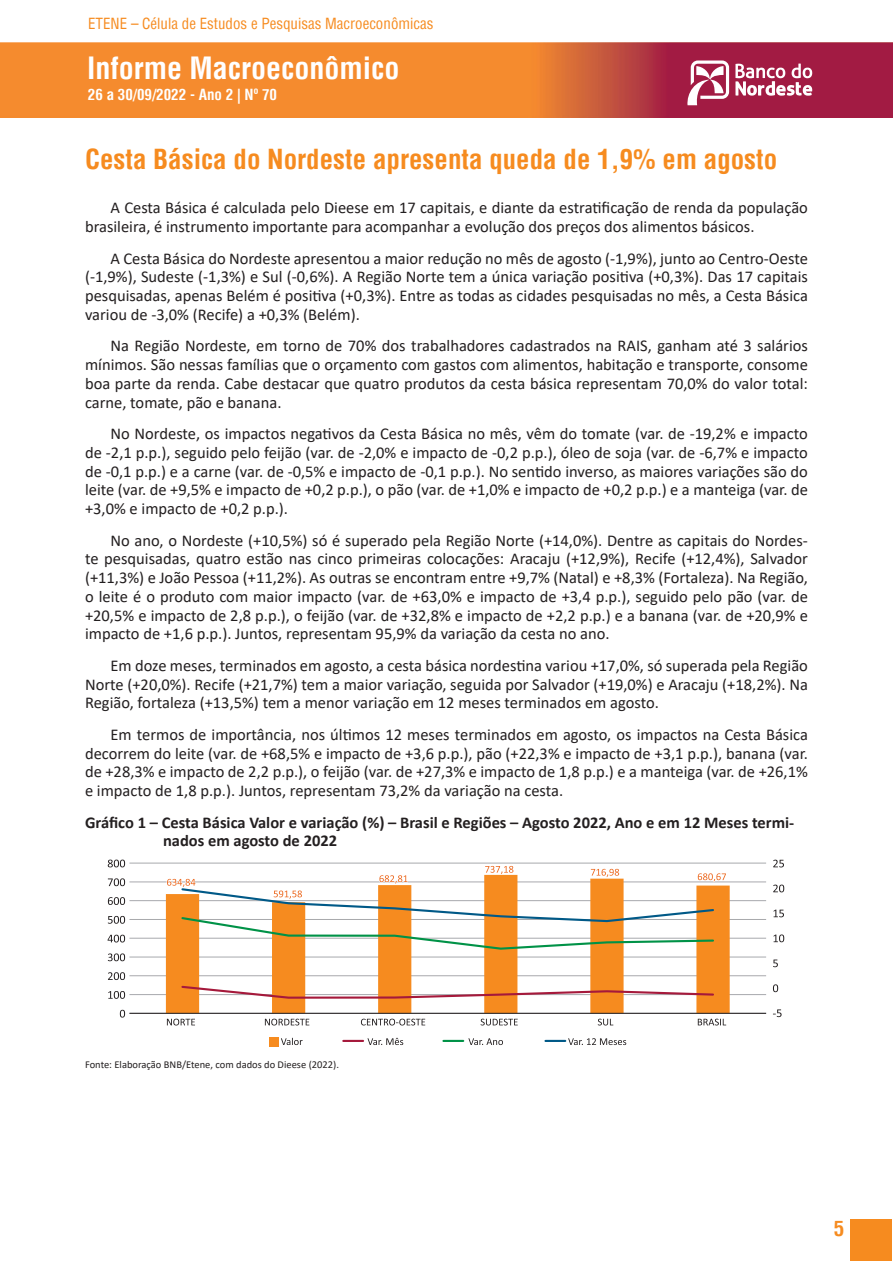
<style>
.page{position:relative;width:893px;height:1263px;background:#fff}
.page>*{position:absolute;margin:0;border:0;box-sizing:border-box;transform-origin:0 0}
.t1{font:700 condensed 30px "Helvetica";color:#fff}
.MS_Tit_1{font:700 condensed 27px "Helvetica";color:#f68b1f}
.t2{font:700 condensed 21px "Helvetica";color:#f68b1f}
.MS_Corpo{font:16.5px/18.8px "Calibri";color:#231f20;text-align:justify}
.MS_Tit_Fig_Tab_Graf{font:700 16.5px/18.8px "Calibri";color:#231f20}
.t3{font:condensed 15px "Helvetica";color:#f68b1f}
.t4{font:700 condensed 15px "Helvetica";color:#fff}
.MS_Fonte{font:10.5px "Calibri";color:#231f20}
</style>
<div class="page">
<img style="left:0;top:43px;width:893px;height:75px">
<svg style="left:686px;top:61px;width:43px;height:44px"></svg>
<svg style="left:735px;top:64px;width:77px;height:32px"></svg>
<div style="left:850px;top:1219px;width:42px;height:41px;background:#f68b1f"></div>
<hr style="left:129px;top:994px;width:637px;height:1px;background:#a8a9ad">
<hr style="left:129px;top:975px;width:637px;height:1px;background:#a8a9ad">
<hr style="left:129px;top:956px;width:637px;height:1px;background:#a8a9ad">
<hr style="left:129px;top:938px;width:637px;height:1px;background:#a8a9ad">
<hr style="left:129px;top:919px;width:637px;height:1px;background:#a8a9ad">
<hr style="left:129px;top:900px;width:637px;height:1px;background:#a8a9ad">
<hr style="left:129px;top:881px;width:637px;height:1px;background:#a8a9ad">
<hr style="left:129px;top:863px;width:637px;height:1px;background:#a8a9ad">
<svg style="left:166px;top:881px;width:564px;height:132px"></svg>
<svg style="left:180px;top:984px;width:535px;height:16px"></svg>
<svg style="left:166px;top:865px;width:561px;height:86px"></svg>
<svg style="left:167px;top:1019px;width:28px;height:6px"></svg>
<svg style="left:265px;top:1019px;width:44px;height:6px"></svg>
<svg style="left:361px;top:1019px;width:64px;height:6px"></svg>
<svg style="left:481px;top:1019px;width:37px;height:6px"></svg>
<svg style="left:598px;top:1019px;width:15px;height:6px"></svg>
<svg style="left:698px;top:1019px;width:28px;height:6px"></svg>
<svg style="left:108px;top:859px;width:17px;height:8px"></svg>
<svg style="left:108px;top:878px;width:17px;height:8px"></svg>
<svg style="left:108px;top:897px;width:17px;height:8px"></svg>
<svg style="left:108px;top:916px;width:17px;height:8px"></svg>
<svg style="left:108px;top:935px;width:17px;height:7px"></svg>
<svg style="left:108px;top:953px;width:17px;height:8px"></svg>
<svg style="left:108px;top:972px;width:17px;height:8px"></svg>
<svg style="left:108px;top:991px;width:17px;height:8px"></svg>
<svg style="left:120px;top:1010px;width:5px;height:7px"></svg>
<svg style="left:281px;top:1038px;width:22px;height:7px"></svg>
<svg style="left:368px;top:1038px;width:35px;height:7px"></svg>
<svg style="left:468px;top:1038px;width:35px;height:7px"></svg>
<svg style="left:568px;top:1038px;width:58px;height:7px"></svg>
<div style="left:269px;top:1037px;width:10px;height:10px;background:#f68b1f"></div>
<hr style="left:545px;top:1040px;width:20px;height:2px;background:#005987">
<hr style="left:343px;top:1040px;width:20px;height:2px;background:#a5193b">
<hr style="left:443px;top:1040px;width:20px;height:2px;background:#009247">
<hr style="left:129px;top:1013px;width:637px;height:1px;background:#231f20">
<svg style="left:773px;top:860px;width:11px;height:7px"></svg>
<svg style="left:773px;top:884px;width:11px;height:8px"></svg>
<svg style="left:773px;top:909px;width:11px;height:8px"></svg>
<svg style="left:773px;top:934px;width:11px;height:8px"></svg>
<svg style="left:773px;top:959px;width:5px;height:8px"></svg>
<svg style="left:773px;top:984px;width:5px;height:8px"></svg>
<svg style="left:773px;top:1009px;width:9px;height:8px"></svg>
<p class="t3" style="left:88px;top:14px;width:347px">ETENE – Célula de Estudos e Pesquisas Macroeconômicas</p>
<h1 class="t1" style="left:87px;top:49px;width:314px">Informe Macroeconômico</h1>
<p class="t4" style="left:88px;top:86px;width:191px">26 a 30/09/2022 - Ano 2 | Nº 70</p>
<p class="MS_Tit_1" style="left:85px;top:141px;width:694px">Cesta Básica do Nordeste apresenta queda de 1,9% em agosto</p>
<p class="MS_Corpo" style="left:85px;top:198px;width:724px;text-indent:26px">A Cesta Básica é calculada pelo Dieese em 17 capitais, e diante da estratificação de renda da população brasileira, é instrumento importante para acompanhar a evolução dos preços dos alimentos básicos.</p>
<p class="MS_Corpo" style="left:85px;top:248px;width:724px;text-indent:26px">A Cesta Básica do Nordeste apresentou a maior redução no mês de agosto (-1,9%), junto ao Centro-Oeste (-1,9%), Sudeste (-1,3%) e Sul (-0,6%). A Região Norte tem a única variação positiva (+0,3%). Das 17 capitais pesquisadas, apenas Belém é positiva (+0,3%). Entre as todas as cidades pesquisadas no mês, a Cesta Básica variou de -3,0% (Recife) a +0,3% (Belém).</p>
<p class="MS_Corpo" style="left:85px;top:336px;width:724px;text-indent:26px">Na Região Nordeste, em torno de 70% dos trabalhadores cadastrados na RAIS, ganham até 3 salários mínimos. São nessas famílias que o orçamento com gastos com alimentos, habitação e transporte, consome boa parte da renda. Cabe destacar que quatro produtos da cesta básica representam 70,0% do valor total: carne, tomate, pão e banana.</p>
<p class="MS_Corpo" style="left:85px;top:424px;width:724px;text-indent:26px">No Nordeste, os impactos negativos da Cesta Básica no mês, vêm do tomate (var. de -19,2% e impacto de -2,1 p.p.), seguido pelo feijão (var. de -2,0% e impacto de -0,2 p.p.), óleo de soja (var. de -6,7% e impacto de -0,1 p.p.) e a carne (var. de -0,5% e impacto de -0,1 p.p.). No sentido inverso, as maiores variações são do leite (var. de +9,5% e impacto de +0,2 p.p.), o pão (var. de +1,0% e impacto de +0,2 p.p.) e a manteiga (var. de +3,0% e impacto de +0,2 p.p.).</p>
<p class="MS_Corpo" style="left:85px;top:530px;width:724px;text-indent:26px">No ano, o Nordeste (+10,5%) só é superado pela Região Norte (+14,0%). Dentre as capitais do Nordes&shy;te pesquisadas, quatro estão nas cinco primeiras colocações: Aracaju (+12,9%), Recife (+12,4%), Salvador (+11,3%) e João Pessoa (+11,2%). As outras se encontram entre +9,7% (Natal) e +8,3% (Fortaleza). Na Região, o leite é o produto com maior impacto (var. de +63,0% e impacto de +3,4 p.p.), seguido pelo pão (var. de +20,5% e impacto de 2,8 p.p.), o feijão (var. de +32,8% e impacto de +2,2 p.p.) e a banana (var. de +20,9% e impacto de +1,6 p.p.). Juntos, representam 95,9% da variação da cesta no ano.</p>
<p class="MS_Corpo" style="left:85px;top:656px;width:724px;text-indent:26px">Em doze meses, terminados em agosto, a cesta básica nordestina variou +17,0%, só superada pela Região Norte (+20,0%). Recife (+21,7%) tem a maior variação, seguida por Salvador (+19,0%) e Aracaju (+18,2%). Na Região, fortaleza (+13,5%) tem a menor variação em 12 meses terminados em agosto.</p>
<p class="MS_Corpo" style="left:85px;top:725px;width:724px;text-indent:26px">Em termos de importância, nos últimos 12 meses terminados em agosto, os impactos na Cesta Básica decorrem do leite (var. de +68,5% e impacto de +3,6 p.p.), pão (+22,3% e impacto de +3,1 p.p.), banana (var. de +28,3% e impacto de 2,2 p.p.), o feijão (var. de +27,3% e impacto de 1,8 p.p.) e a manteiga (var. de +26,1% e impacto de 1,8 p.p.). Juntos, representam 73,2% da variação na cesta.</p>
<p class="MS_Tit_Fig_Tab_Graf" style="left:163px;top:813px;width:633px;text-indent:-78px">Gráfico 1 – Cesta Básica Valor e variação (%) – Brasil e Regiões – Agosto 2022, Ano e em 12 Meses termi&shy;nados em agosto de 2022</p>
<p class="MS_Fonte" style="left:85px;top:1057px;width:255px">Fonte: Elaboração BNB/Etene, com dados do Dieese (2022).</p>
<p class="t2" style="left:834px;top:1215px;width:12px">5</p>
</div>
